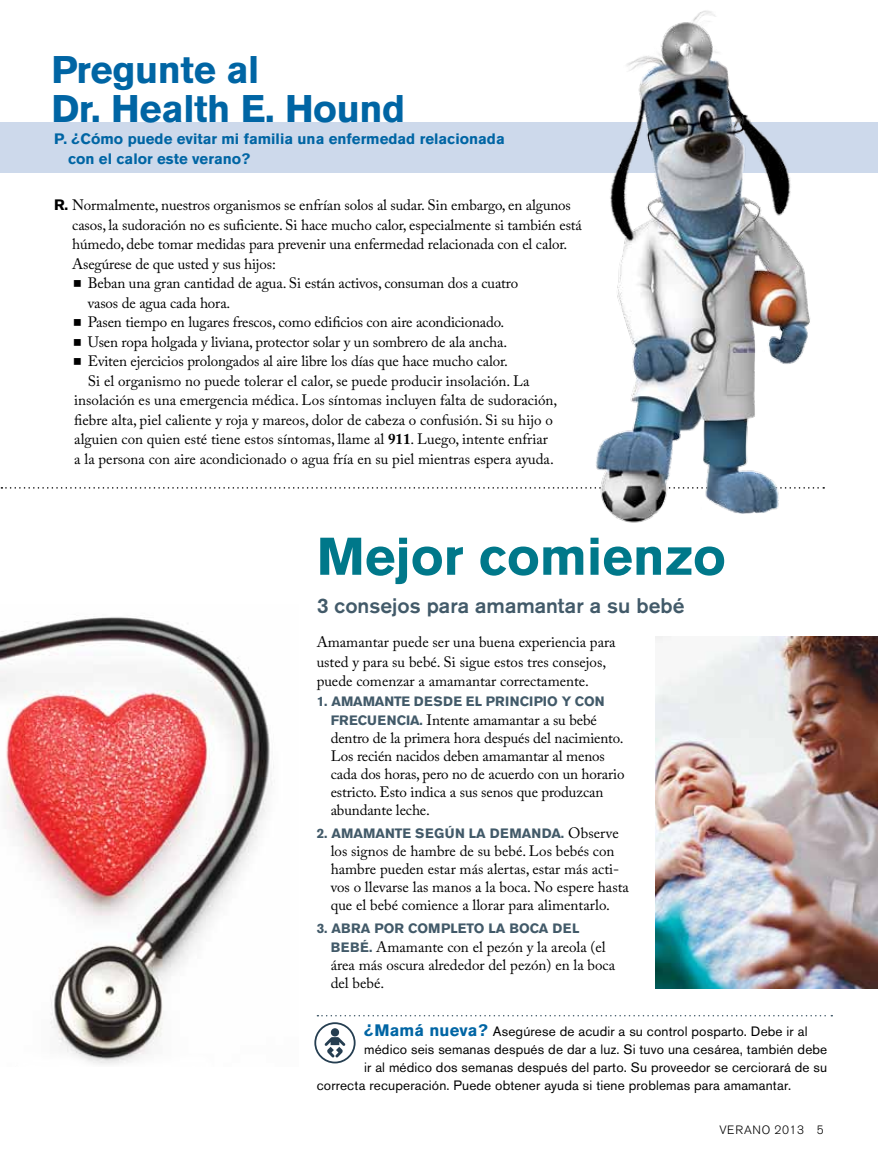
<style>
.page{position:relative;width:878px;height:1161px;background:#fff}
.page>*{position:absolute;margin:0;border:0;box-sizing:border-box;transform-origin:0 0}
.t1{font:700 52.5px "Akzidenz Grotesk BE";color:#00788a}
.t2{font:700 38.25px/39px "Akzidenz Grotesk BE";letter-spacing:-.01em;color:#0065a4}
.t3{font:500 21px "Akzidenz Grotesk BE";color:#425a69}
.t4{font:15px/18px "Adobe Caslon Pro";letter-spacing:-.005em;color:#000}
.t5{font:700 15px/19.5px "Akzidenz Grotesk BE";color:#0065a4}
.t6{font:13.5px "Akzidenz Grotesk BE";letter-spacing:.01em;color:#000}
.t7{font:700 13.5px "Akzidenz Grotesk BE";letter-spacing:.025em;color:#425a69}
.t8{font:700 13.5px "Akzidenz Grotesk BE";color:#425a69}
.t9{font:300 12px "Akzidenz Grotesk BE";letter-spacing:.04em;color:#000}
.s1{font-family:"Akzidenz Grotesk BE";font-weight:700}
.s2{font-weight:700}
.s3{font-family:"Akzidenz Grotesk BE";font-weight:700;font-size:13.5px;color:#425a69}
.s4{font-family:"Adobe Caslon Pro";font-weight:400;font-size:15px;color:#000}
.s5{font-weight:700;font-size:16.5px;color:#0065a4}
</style>
<div class="page">
<img style="left:0;top:617px;width:274px;height:447px">
<div style="left:0;top:122px;width:878px;height:51px;background:#cdd9eb"></div>
<img style="left:656px;top:636px;width:222px;height:353px">
<svg style="left:1px;top:487px;width:823px;height:2px"></svg>
<img style="left:556px;top:10px;width:265px;height:513px">
<svg style="left:317px;top:1015px;width:515px;height:1px"></svg>
<svg style="left:314px;top:1022px;width:41px;height:41px"></svg>
<p class="t2" style="left:51px;top:50px;width:355px">Pregunte al<br>Dr. Health E. Hound</p>
<p class="t5" style="left:68px;top:129px;width:438px;text-indent:-14px">P. ¿Cómo puede evitar mi familia una enfermedad relacionada con el calor este verano?</p>
<p class="t4" style="left:54px;top:196px;width:518px"><span class="s1">R.</span> Normalmente, nuestros organismos se enfrían solos al sudar. Sin embargo, en algunos</p>
<p class="t4" style="left:72px;top:215px;width:511px">casos, la sudoración no es suficiente. Si hace mucho calor, especialmente si también está</p>
<p class="t4" style="left:72px;top:235px;width:496px">húmedo, debe tomar medidas para prevenir una enfermedad relacionada con el calor.</p>
<p class="t4" style="left:72px;top:254px;width:205px">Asegúrese de que usted y sus hijos:</p>
<p class="t4" style="left:88px;top:274px;width:432px">Beban una gran cantidad de agua. Si están activos, consuman dos a cuatro</p>
<p class="t4" style="left:88px;top:293px;width:144px">vasos de agua cada hora.</p>
<p class="t4" style="left:88px;top:313px;width:418px">Pasen tiempo en lugares frescos, como edificios con aire acondicionado.</p>
<p class="t4" style="left:88px;top:332px;width:421px">Usen ropa holgada y liviana, protector solar y un sombrero de ala ancha.</p>
<p class="t4" style="left:88px;top:352px;width:422px">Eviten ejercicios prolongados al aire libre los días que hace mucho calor.</p>
<p class="t4" style="left:88px;top:371px;width:443px">Si el organismo no puede tolerar el calor, se puede producir insolación. La</p>
<p class="t4" style="left:74px;top:391px;width:484px">insolación es una emergencia médica. Los síntomas incluyen falta de sudoración,</p>
<p class="t4" style="left:74px;top:410px;width:480px">fiebre alta, piel caliente y roja y mareos, dolor de cabeza o confusión. Si su hijo o</p>
<p class="t4" style="left:74px;top:430px;width:475px">alguien con quien esté tiene estos síntomas, llame al <span class="s2">911</span>. Luego, intente enfriar</p>
<p class="t4" style="left:74px;top:449px;width:481px">a la persona con aire acondicionado o agua fría en su piel mientras espera ayuda.</p>
<p class="t1" style="left:316px;top:526px;width:410px">Mejor comienzo</p>
<p class="t3" style="left:316px;top:593px;width:369px">3 consejos para amamantar a su bebé</p>
<p class="t4" style="left:316px;top:632px;width:300px;line-height:19.5px">Amamantar puede ser una buena experiencia para usted y para su bebé. Si sigue estos tres consejos, puede comenzar a amamantar correctamente.</p>
<p class="t7" style="left:316px;top:693px;width:211px">1. Amamante desde el principi</p>
<p class="t7" style="left:547px;top:693px;width:59px">o y con</p>
<p class="t4" style="left:331px;top:711px;width:295px"><span class="s3">frecuencia.</span> Intente amamantar a su bebé dentro de la primera hora después del nacimiento.<br>Los recién nacidos deben amamantar al menos cada dos horas, pero no de acuerdo con un horario estricto. Esto indica a sus senos que produzcan abundante leche.</p>
<p class="t7" style="left:316px;top:825px;width:303px">2. Amamante seg ún LA demanda. <span class="s4">Observe</span></p>
<p class="t4" style="left:331px;top:842px;width:300px">los signos de hambre de su bebé. Los bebés con hambre pueden estar más alertas, estar más acti&shy;vos o llevarse las manos a la boca. No espere hasta que el bebé comience a llorar para alimentarlo.</p>
<p class="t8" style="left:316px;top:920px;width:264px">3. Abra por completo la boca d el</p>
<p class="t4" style="left:331px;top:938px;width:286px"><span class="s3">bebé.</span> Amamante con el pezón y la areola (el área más oscura alrededor del pezón) en la boca del bebé.</p>
<p class="t6" style="left:364px;top:1023px;width:445px"><span class="s5">¿Mamá nueva?</span> Asegúrese de acudir a su control posparto. Debe ir al</p>
<p class="t6" style="left:364px;top:1041px;width:464px">médico seis semanas después de dar a luz. Si tuvo una cesárea, también debe</p>
<p class="t6" style="left:364px;top:1059px;width:464px">ir al médico dos semanas después del parto. Su proveedor se cerciorará de su</p>
<p class="t6" style="left:316px;top:1077px;width:476px">correcta recuperación. Puede obtener ayuda si tiene problemas para amamantar.</p>
<p class="t9" style="left:719px;top:1123px;width:17px">VERA</p>
<p class="t9" style="left:752px;top:1123px;width:73px">NO 2013 5</p>
</div>
